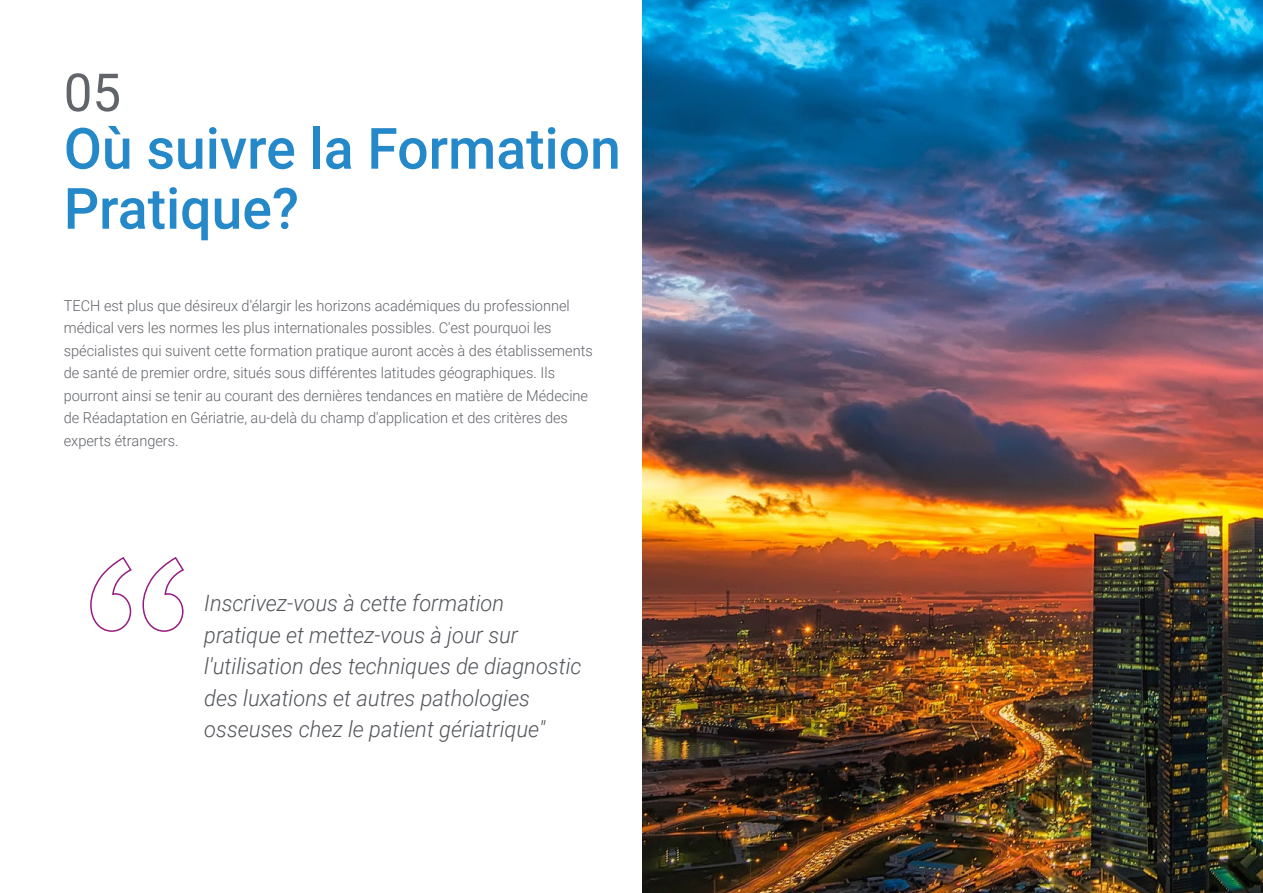
<style>
.page{position:relative;width:1263px;height:893px;background:#fff}
.page>*{position:absolute;margin:0;border:0;box-sizing:border-box;transform-origin:0 0}
.t1{font:500 57px/60px "Roboto";color:#2488c9}
.t2{font:52.5px "Roboto";color:#61646a}
.t3{font:italic 300 22.5px/31.5px "Roboto";color:#52555b}
.t4{font:300 15px/22.5px "Roboto";color:#61646a}
</style>
<div class="page">
<svg style="left:90px;top:557px;width:94px;height:75px"></svg>
<img style="left:642px;top:0;width:621px;height:893px">
<h2 class="t2" style="left:64px;top:56px;width:59px">05</h2>
<h1 class="t1" style="left:64px;top:116px;width:558px">Où suivre la Formation<br>Pratique?</h1>
<p class="t4" style="left:64px;top:293px;width:530px">TECH est plus que désireux d'élargir les horizons académiques du professionnel médical vers les normes les plus internationales possibles. C'est pourquoi les spécialistes qui suivent cette formation pratique auront accès à des établissements de santé de premier ordre, situés sous différentes latitudes géographiques. Ils pourront ainsi se tenir au courant des dernières tendances en matière de Médecine de Réadaptation en Gériatrie, au-delà du champ d'application et des critères des experts étrangers.</p>
<h3 class="t3" style="left:204px;top:587px;width:379px">Inscrivez-vous à cette formation pratique et mettez-vous à jour sur l'utilisation des techniques de diagnostic des luxations et autres pathologies osseuses chez le patient gériatrique"</h3>
</div>
